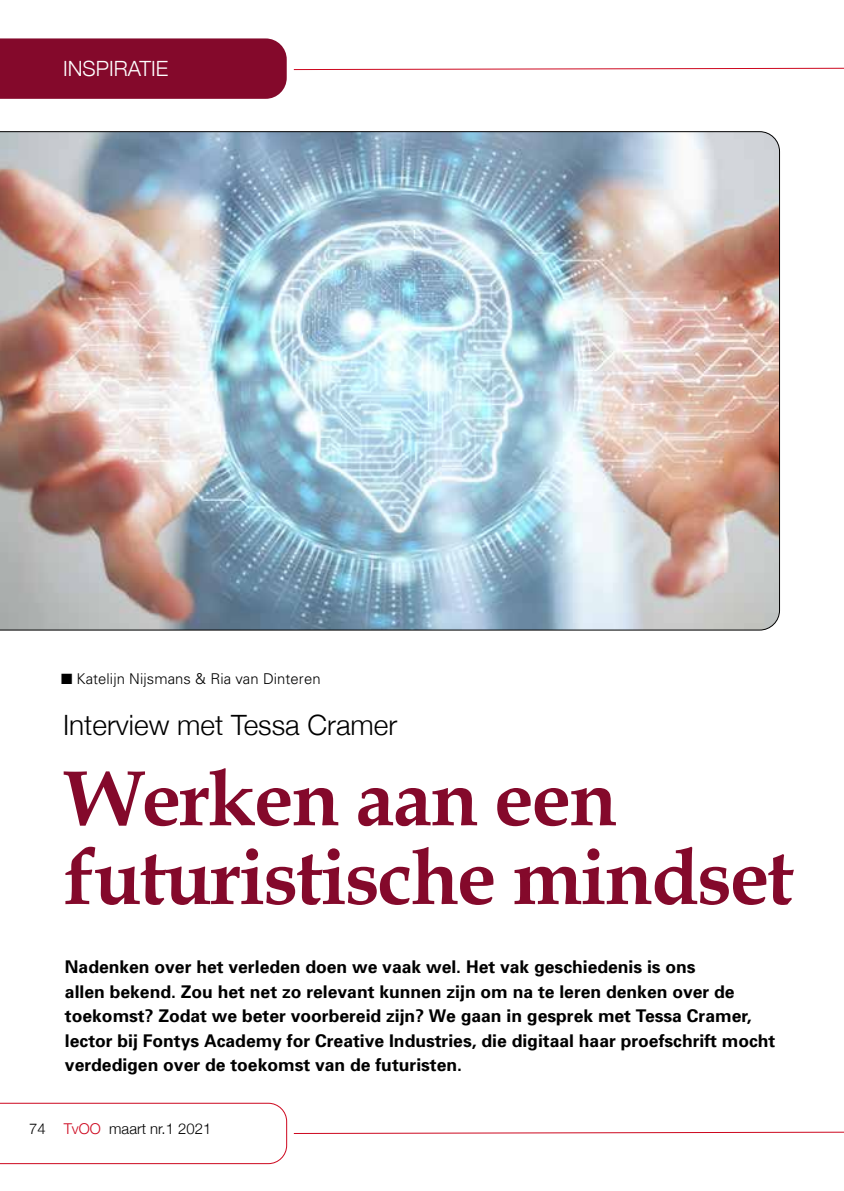
<style>
.page{position:relative;width:844px;height:1191px;background:#fff}
.page>*{position:absolute;margin:0;border:0;box-sizing:border-box;transform-origin:0 0}
.t1{font:700 78.75px/78.8px "Book Antiqua";letter-spacing:-.025em;color:#84092b}
.t2{font:300 28px "Helvetica Neue";color:#000}
.t3{font:300 21px "Helvetica Neue";color:#fff}
.t4{font:700 17.5px/24.5px "Univers";color:#000}
.t5{font:300 14.88px "Univers";letter-spacing:.005em;color:#000}
.t6{font:300 14.88px "Helvetica Neue";color:#000}
.s1{color:#cd071e}
</style>
<div class="page">
<div style="left:0;top:38px;width:287px;height:61px;background:#84092b"></div>
<svg style="left:293px;top:67px;width:550px;height:3px"></svg>
<svg style="left:293px;top:1131px;width:550px;height:3px"></svg>
<svg style="left:0;top:1102px;width:287px;height:62px"></svg>
<img style="left:0;top:131px;width:779px;height:499px">
<p class="t3" style="left:63px;top:51px;width:107px">INSPIRATIE</p>
<p class="t5" style="left:61px;top:670px;width:261px">■ Katelijn Nijsmans &amp; Ria van Dinteren</p>
<h2 class="t2" style="left:63px;top:703px;width:336px">Interview met Tessa Cramer</h2>
<h1 class="t1" style="left:65px;top:760px;width:730px">Werken aan een futuristische mindset</h1>
<p class="t4" style="left:65px;top:954px;width:711px">Nadenken over het verleden doen we vaak wel. Het vak geschiedenis is ons<br>allen bekend. Zou het net zo relevant kunnen zijn om na te leren denken over de toekomst? Zodat we beter voorbereid zijn? We gaan in gesprek met Tessa Cramer, lector bij Fontys Academy for Creative Industries, die digitaal haar proefschrift mocht verdedigen over de toekomst van de futuristen.</p>
<p class="t6" style="left:29px;top:1117px;width:183px">74 <span class="s1">TvOO</span> maart nr.1 2021</p>
</div>
